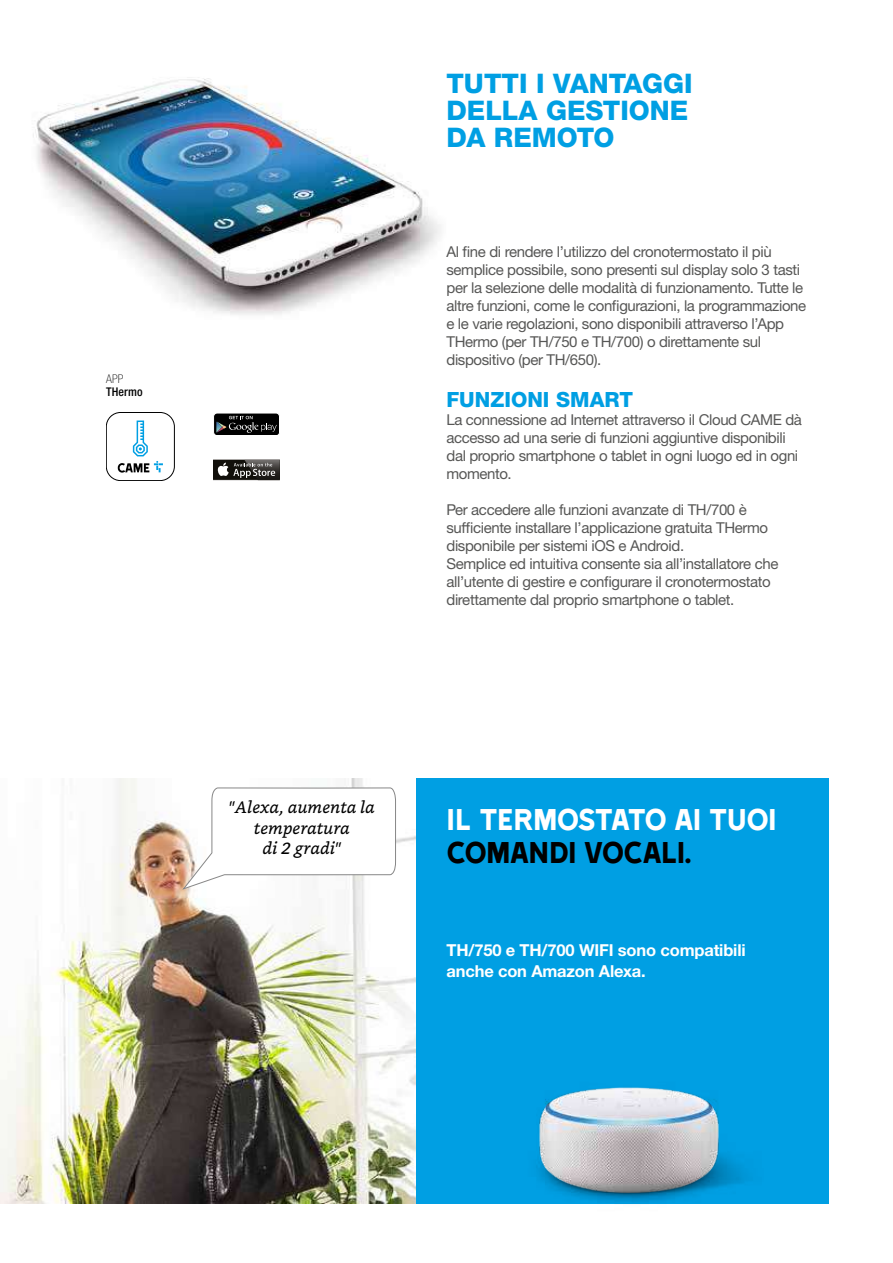
<style>
.page{position:relative;width:893px;height:1263px;background:#fff}
.page>*{position:absolute;margin:0;border:0;box-sizing:border-box;transform-origin:0 0}
.t1{font:34.5px "Came Type";letter-spacing:-.03em;color:#fff}
.t2{font:34.5px "Came Type";letter-spacing:-.025em;color:#000}
.t3{font:800 27px/27px "Helvetica Neue LTW1 G";color:#009fe3}
.t4{font:800 21px "Helvetica Neue LTW1 G";color:#009fe3}
.t5{font:italic 16.65px/20.7px "Bookerly";color:#000;text-align:center}
.t6{font:700 16.5px/21px "Helvetica Neue LTW1 G";letter-spacing:-.01em;color:#fff}
.t7{font:15px/18px "Helvetica Neue LTW1 G";letter-spacing:-.025em;color:#575756}
.t8{font:500 condensed 12px "Helvetica Neue LTW1 G";letter-spacing:.005em;color:#000}
.t9{font:100 condensed 12px "Helvetica Neue LTW1 G";color:#000}
</style>
<div class="page">
<svg style="left:213px;top:414px;width:67px;height:21px"></svg>
<svg style="left:213px;top:459px;width:67px;height:21px"></svg>
<img style="left:33px;top:78px;width:408px;height:237px">
<img style="left:0;top:778px;width:417px;height:425px">
<div style="left:417px;top:778px;width:412px;height:425px;background:#009fe3"></div>
<img style="left:493px;top:1087px;width:270px;height:117px">
<svg style="left:182px;top:787px;width:214px;height:103px"></svg>
<div style="left:106px;top:412px;width:68px;height:69px;border:1px solid #000;border-radius:14px"></div>
<svg style="left:118px;top:420px;width:45px;height:53px"></svg>
<p class="t9" style="left:106px;top:372px;width:19px">APP</p>
<p class="t8" style="left:106px;top:385px;width:38px">THermo</p>
<h2 class="t3" style="left:446px;top:70px;width:248px">TUTTI I VANTAGGI<br>DELLA GESTIONE<br>DA REMOTO</h2>
<p class="t7" style="left:446px;top:243px;width:361px">Al fine di rendere l’utilizzo del cronotermostato il più semplice possibile, sono presenti sul display solo 3 tasti per la selezione delle modalità di funzionamento. Tutte le altre funzioni, come le configurazioni, la programmazione e le varie regolazioni, sono disponibili attraverso l’App THermo (per TH/750 e TH/700) o direttamente sul dispositivo (per TH/650).</p>
<h3 class="t4" style="left:446px;top:387px;width:188px">FUNZIONI SMART</h3>
<p class="t7" style="left:446px;top:411px;width:357px">La connessione ad Internet attraverso il Cloud CAME dà accesso ad una serie di funzioni aggiuntive disponibili dal proprio smartphone o tablet in ogni luogo ed in ogni momento.</p>
<p class="t7" style="left:446px;top:501px;width:333px">Per accedere alle funzioni avanzate di TH/700 è sufficiente installare l’applicazione gratuita THermo disponibile per sistemi iOS e Android.<br>Semplice ed intuitiva consente sia all’installatore che all’utente di gestire e configurare il cronotermostato direttamente dal proprio smartphone o tablet.</p>
<p class="t5" style="left:229px;top:796px;width:148px">"Alexa, aumenta la temperatura<br>di 2 gradi"</p>
<h1 class="t1" style="left:446px;top:801px;width:332px">IL TERMOSTATO AI TUOI</h1>
<h1 class="t2" style="left:446px;top:834px;width:247px">COMANDI VOCALI.</h1>
<p class="t6" style="left:446px;top:939px;width:301px">TH/750 e TH/700 WIFI sono compatibili anche con Amazon Alexa.</p>
</div>
